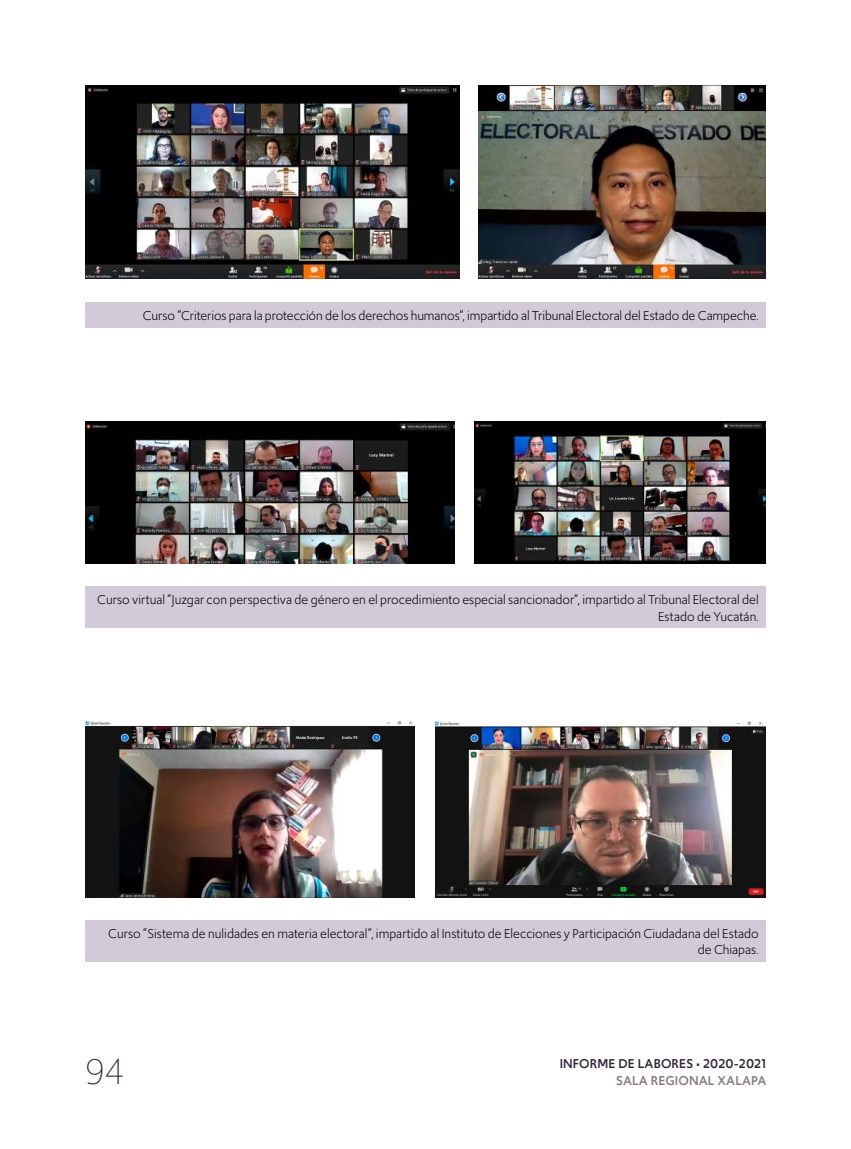
<style>
.page{position:relative;width:851px;height:1149px;background:#fff}
.page>*{position:absolute;margin:0;border:0;box-sizing:border-box;transform-origin:0 0}
.t1{font:300 37.5px "Upgrade";color:#312439}
.t2{font:13.5px/16.5px "Upgrade";color:#000;text-align:right}
.t3{font:500 13.5px "Upgrade";letter-spacing:.01em;color:#312439}
.t4{font:500 13.5px "Upgrade";letter-spacing:.01em;color:#877785}
</style>
<div class="page">
<img style="left:85px;top:85px;width:374px;height:193px">
<img style="left:478px;top:85px;width:287px;height:193px">
<div style="left:85px;top:302px;width:681px;height:25px;background:#d2cad9"></div>
<div style="left:85px;top:586px;width:681px;height:42px;background:#d2cad9"></div>
<img style="left:85px;top:421px;width:369px;height:142px">
<img style="left:474px;top:421px;width:291px;height:142px">
<img style="left:85px;top:721px;width:329px;height:176px">
<img style="left:436px;top:721px;width:329px;height:176px">
<div style="left:85px;top:919px;width:681px;height:42px;background:#d2cad9"></div>
<p class="t2" style="left:143px;top:307px;width:617px">Curso “Criterios para la protección de los derechos humanos”, impartido al Tribunal Electoral del Estado de Campeche.</p>
<p class="t2" style="left:97px;top:591px;width:663px">Curso virtual “Juzgar con perspectiva de género en el procedimiento especial sancionador”, impartido al Tribunal Electoral del<br>Estado de Yucatán.</p>
<p class="t2" style="left:108px;top:924px;width:652px">Curso “Sistema de nulidades en materia electoral”, impartido al Instituto de Elecciones y Participación Ciudadana del Estado de Chiapas.</p>
<h1 class="t1" style="left:85px;top:1045px;width:41px">94</h1>
<p class="t3" style="left:559px;top:1054px;width:208px">INFORME DE LABORES • 2020-2021</p>
<p class="t4" style="left:616px;top:1070px;width:152px">SALA REGIONAL XALAPA</p>
</div>
